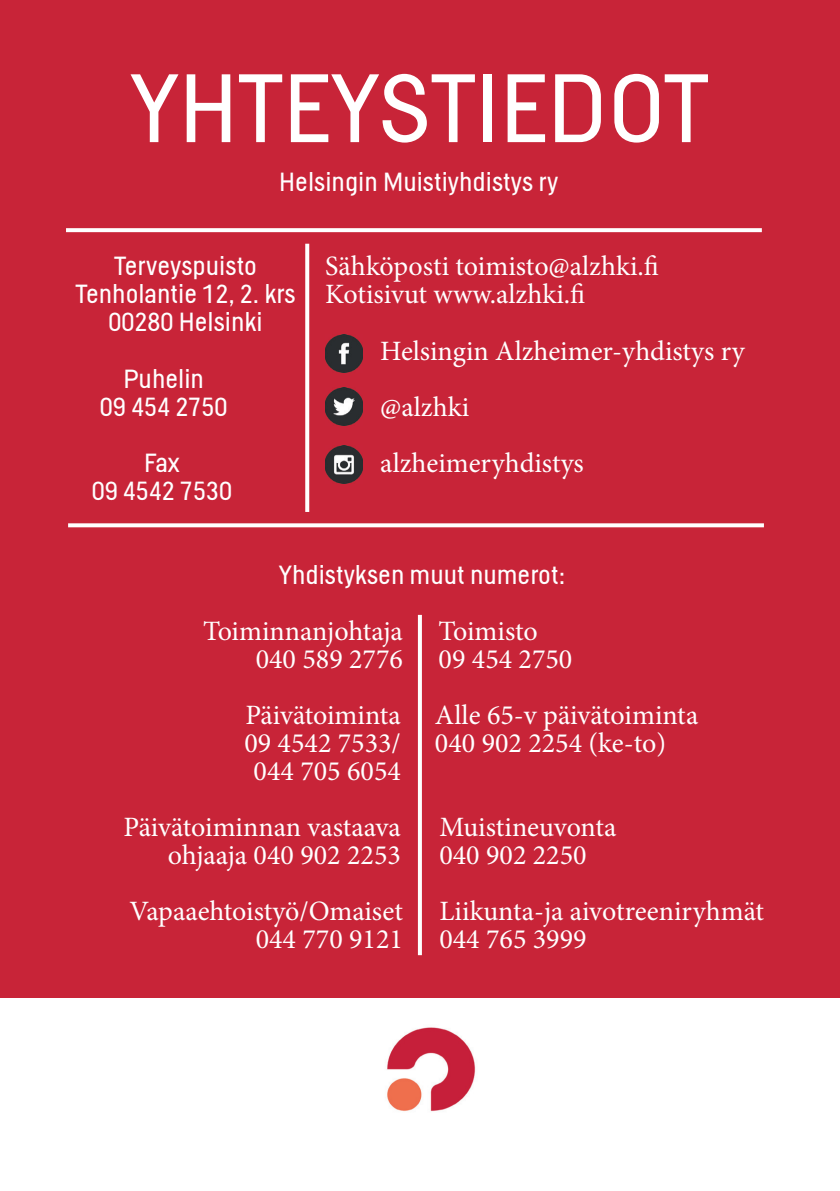
<style>
.page{position:relative;width:840px;height:1191px;background:#fff}
.page>*{position:absolute;margin:0;border:0;box-sizing:border-box;transform-origin:0 0}
.t1{font:96px "Helsinki";color:#fff}
.t2{font:28px/28px "Minion Pro";color:#fff}
.t3{font:26px/28px "Helsinki";color:#fff;text-align:center}
</style>
<div class="page">
<div style="left:0;top:0;width:839px;height:997px;background:#c82438"></div>
<svg style="left:68px;top:523px;width:695px;height:4px;background:#faecee"></svg>
<svg style="left:66px;top:228px;width:695px;height:4px;background:#fcf6f6"></svg>
<svg style="left:305px;top:244px;width:4px;height:268px"></svg>
<svg style="left:417px;top:615px;width:4px;height:340px"></svg>
<img style="left:325px;top:446px;width:37px;height:37px">
<img style="left:325px;top:334px;width:37px;height:38px">
<img style="left:325px;top:388px;width:37px;height:37px">
<img style="left:387px;top:1027px;width:89px;height:85px">
<h1 class="t1" style="left:130px;top:50px;width:580px">YHTEYSTIEDOT</h1>
<p class="t3" style="left:279px;top:167px;width:280px">Helsingin Muistiyhdistys ry</p>
<p class="t3" style="left:75px;top:251px;width:221px">Terveyspuisto<br>Tenholantie 12, 2. krs<br>00280 Helsinki</p>
<p class="t3" style="left:100px;top:363px;width:129px">Puhelin<br>09 454 2750</p>
<p class="t3" style="left:92px;top:447px;width:142px">Fax<br>09 4542 7530</p>
<p class="t2" style="left:325px;top:253px;width:335px">Sähköposti toimisto@alzhki.fi<br>Kotisivut www.alzhki.fi</p>
<p class="t2" style="left:380px;top:323px;width:366px;line-height:56px">Helsingin Alzheimer-yhdistys ry @alzhki<br>alzheimeryhdistys</p>
<p class="t3" style="left:278px;top:559px;width:288px">Yhdistyksen muut numerot:</p>
<p class="t2" style="left:203px;top:617px;width:201px;text-align:right">Toiminnanjohtaja<br>040 589 2776</p>
<p class="t2" style="left:438px;top:617px;width:135px">Toimisto<br>09 454 2750</p>
<p class="t2" style="left:244px;top:701px;width:158px;text-align:center">Päivätoiminta<br>09 4542 7533/<br>044 705 6054</p>
<p class="t2" style="left:434px;top:701px;width:265px">Alle 65-v päivätoiminta<br>040 902 2254 (ke-to)</p>
<p class="t2" style="left:439px;top:813px;width:178px">Muistineuvonta<br>040 902 2250</p>
<p class="t2" style="left:123px;top:813px;width:279px;text-align:right">Päivätoiminnan vastaava ohjaaja 040 902 2253</p>
<p class="t2" style="left:129px;top:897px;width:275px;text-align:right">Vapaaehtoistyö/Omaiset<br>044 770 9121</p>
<p class="t2" style="left:439px;top:897px;width:326px">Liikunta-ja aivotreeniryhmät<br>044 765 3999</p>
</div>
